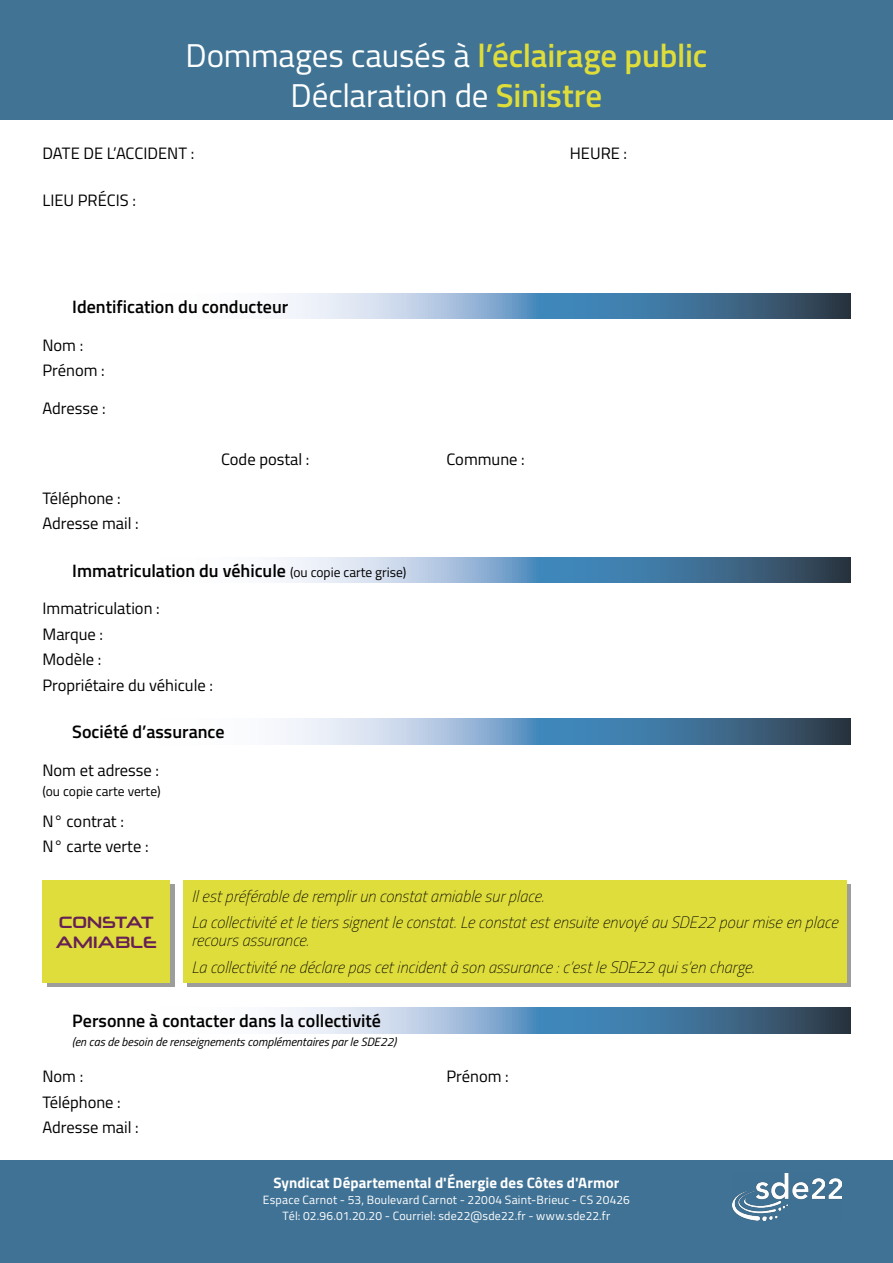
<style>
.page{position:relative;width:893px;height:1263px;background:#fff}
.page>*{position:absolute;margin:0;border:0;box-sizing:border-box;transform-origin:0 0}
.t1{font:33px/39.6px "Titillium";letter-spacing:-.005em;color:#fff;text-align:center}
.t2{font:600 18px "Titillium";color:#000}
.t3{font:italic 100 16.5px/26.5px "Titillium";color:#000}
.t4{font:16.5px/25.5px "Titillium";color:#000}
.t5{font:16.5px/19.8px "Neuropolitical Rg";letter-spacing:.01em;color:#662154}
.t6{font:700 15px "Titillium";letter-spacing:.005em;color:#fff}
.t7{font:13.5px "Titillium";color:#000}
.t8{font:12px/16px "Titillium";letter-spacing:.015em;color:#fff;text-align:center}
.t9{font:italic 12px "Titillium";color:#000}
.s1{font-weight:600;color:#dfdd3a}
.s2{font-weight:400;font-size:13.5px}
</style>
<div class="page">
<svg style="left:280px;top:293px;width:570px;height:26px;background:#7497b5"></svg>
<svg style="left:280px;top:557px;width:570px;height:26px;background:#7497b5"></svg>
<svg style="left:280px;top:719px;width:570px;height:25px;background:#7497b5"></svg>
<svg style="left:280px;top:1008px;width:570px;height:25px;background:#7497b5"></svg>
<div style="left:0;top:0;width:893px;height:119px;background:#407394"></div>
<div style="left:0;top:1161px;width:893px;height:102px;background:#407295"></div>
<img style="left:733px;top:1174px;width:109px;height:46px">
<svg style="left:47px;top:884px;width:127px;height:102px"></svg>
<svg style="left:187px;top:884px;width:663px;height:102px;background:#adac84"></svg>
<div style="left:183px;top:880px;width:663px;height:102px;background:#dfdd3c"></div>
<div style="left:43px;top:880px;width:127px;height:102px;background:#dfdd3c"></div>
<h1 class="t1" style="left:186px;top:34px;width:523px">Dommages causés à <span class="s1">l’éclairage public<br></span>Déclaration de <span class="s1">Sinistre</span></h1>
<p class="t4" style="left:43px;top:140px;width:153px">DATE DE L’ACCIDENT :</p>
<p class="t4" style="left:43px;top:187px;width:95px">LIEU PRÉCIS :</p>
<p class="t2" style="left:72px;top:293px;width:217px">Identification du conducteur</p>
<p class="t4" style="left:43px;top:331px;width:42px">Nom :</p>
<p class="t4" style="left:43px;top:357px;width:64px">Prénom :</p>
<p class="t4" style="left:43px;top:395px;width:65px">Adresse :</p>
<p class="t4" style="left:43px;top:484px;width:80px">Téléphone :</p>
<p class="t4" style="left:43px;top:510px;width:98px">Adresse mail :</p>
<p class="t4" style="left:221px;top:446px;width:90px">Code postal :</p>
<p class="t4" style="left:446px;top:446px;width:80px">Commune :</p>
<p class="t2" style="left:72px;top:557px;width:336px">Immatriculation du véhicule <span class="s2">(ou copie carte grise)</span></p>
<p class="t4" style="left:43px;top:595px;width:119px">Immatriculation :</p>
<p class="t4" style="left:43px;top:620px;width:62px">Marque :<br>Modèle :</p>
<p class="t4" style="left:43px;top:671px;width:172px">Propriétaire du véhicule :</p>
<p class="t2" style="left:72px;top:718px;width:154px">Société d’assurance</p>
<p class="t4" style="left:43px;top:756px;width:118px">Nom et adresse :</p>
<p class="t7" style="left:43px;top:781px;width:120px">(ou copie carte verte)</p>
<p class="t4" style="left:43px;top:807px;width:83px">N° contrat :</p>
<p class="t4" style="left:43px;top:833px;width:108px">N° carte verte :</p>
<p class="t4" style="left:570px;top:140px;width:59px">HEURE :</p>
<p class="t5" style="left:56px;top:912px;width:103px">CONSTAT<br>AMIABLE</p>
<p class="t3" style="left:191px;top:882px;width:648px">Il est préférable de remplir un constat amiable sur place.<br>La collectivité et le tiers signent le constat. Le constat est ensuite envoyé au SDE22 pour mise en place</p>
<p class="t3" style="left:191px;top:927px;width:565px">recours assurance.<br>La collectivité ne déclare pas cet incident à son assurance : c’est le SDE22 qui s’en charge.</p>
<p class="t2" style="left:72px;top:1007px;width:310px">Personne à contacter dans la collectivité</p>
<p class="t9" style="left:72px;top:1033px;width:325px">(en cas de besoin de renseignements complémentaires par le SDE22)</p>
<p class="t4" style="left:43px;top:1063px;width:42px">Nom :</p>
<p class="t4" style="left:446px;top:1063px;width:64px">Prénom :</p>
<p class="t4" style="left:43px;top:1088px;width:80px">Téléphone :</p>
<p class="t4" style="left:43px;top:1114px;width:98px">Adresse mail :</p>
<p class="t6" style="left:274px;top:1172px;width:347px">Syndicat Départemental d'Énergie des Côtes d'Armor</p>
<p class="t8" style="left:263px;top:1192px;width:369px">Espace Carnot - 53, Boulevard Carnot - 22004 Saint-Brieuc - CS 20426<br>Tél: 02.96.01.20.20 - Courriel: sde22@sde22.fr - www.sde22.fr</p>
</div>
